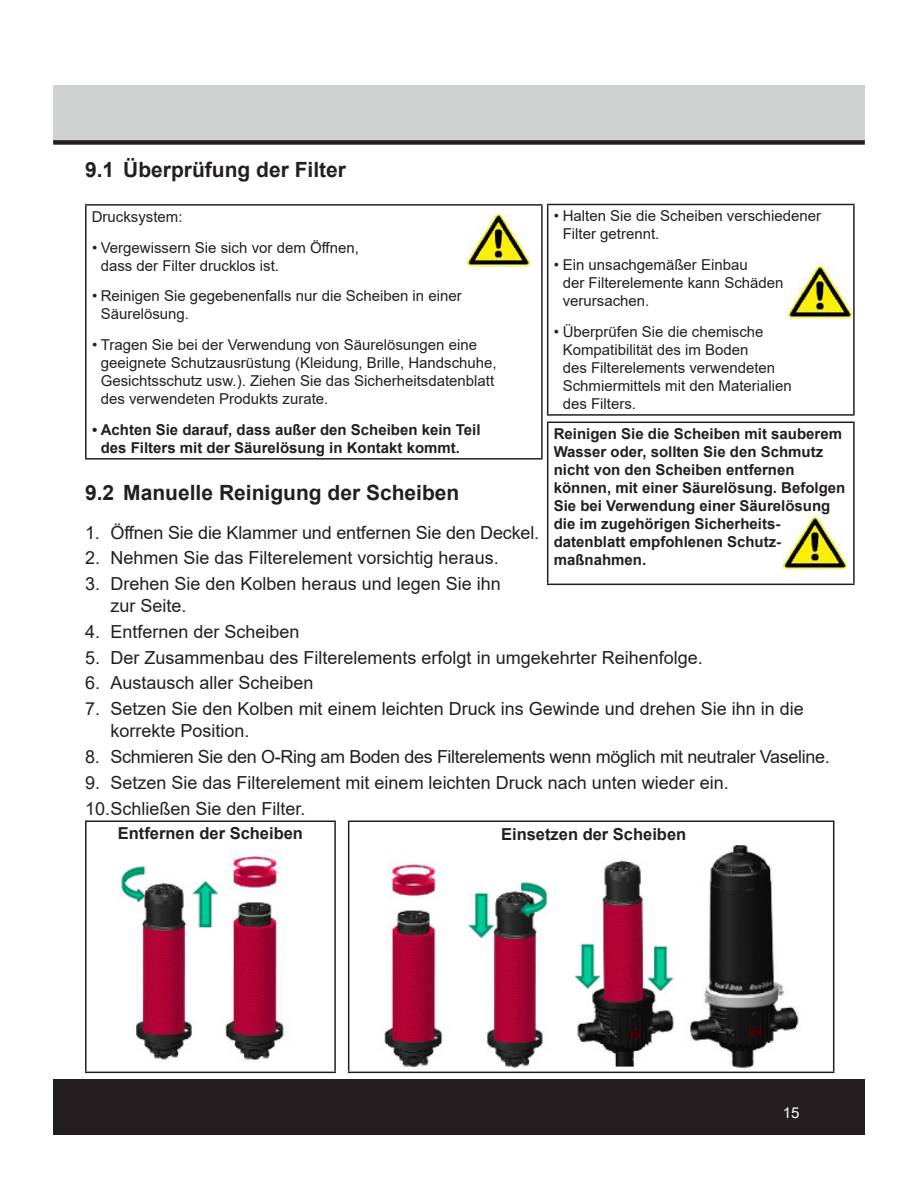
<style>
.page{position:relative;width:918px;height:1188px;background:#fff}
.page>*{position:absolute;margin:0;border:0;box-sizing:border-box;transform-origin:0 0}
.t1{font:700 21px "Arial";color:#231f20}
.t2{font:18px/21.6px "Arial";color:#231f20}
.t3{font:18px "Arial";letter-spacing:-.02em;color:#231f20}
.t4{font:700 16.5px "Arial";color:#231f20}
.t5{font:15px/18px "Arial";color:#231f20}
.Body{font:700 15px/18px "Arial";color:#231f20}
.t6{font:15px "Arial";color:#fff}
</style>
<div class="page">
<div style="left:53px;top:85px;width:812px;height:57px;background:#cfd2d0"></div>
<div style="left:53px;top:140px;width:812px;height:5px;background:#231f20"></div>
<div style="left:53px;top:1080px;width:812px;height:55px;background:#231f20"></div>
<hr style="left:85px;top:204px;width:458px;height:2px;background:#231f20">
<hr style="left:85px;top:206px;width:2px;height:252px;background:#231f20">
<hr style="left:541px;top:206px;width:2px;height:252px;background:#231f20">
<hr style="left:85px;top:458px;width:458px;height:2px;background:#231f20">
<hr style="left:85px;top:821px;width:251px;height:1px;background:#231f20">
<hr style="left:85px;top:822px;width:2px;height:250px;background:#231f20">
<hr style="left:334px;top:822px;width:2px;height:250px;background:#231f20">
<hr style="left:348px;top:821px;width:486px;height:1px;background:#231f20">
<hr style="left:348px;top:822px;width:1px;height:250px;background:#231f20">
<hr style="left:833px;top:822px;width:1px;height:250px;background:#231f20">
<hr style="left:85px;top:1072px;width:251px;height:1px;background:#231f20">
<hr style="left:348px;top:1072px;width:486px;height:1px;background:#231f20">
<img style="left:466px;top:214px;width:64px;height:53px">
<img style="left:384px;top:845px;width:415px;height:224px">
<img style="left:121px;top:855px;width:164px;height:207px">
<hr style="left:547px;top:204px;width:308px;height:1px;background:#231f20">
<hr style="left:547px;top:205px;width:1px;height:209px;background:#231f20">
<hr style="left:853px;top:205px;width:2px;height:209px;background:#231f20">
<hr style="left:547px;top:414px;width:308px;height:2px;background:#231f20">
<img style="left:787px;top:266px;width:64px;height:53px">
<hr style="left:547px;top:422px;width:308px;height:1px;background:#231f20">
<hr style="left:547px;top:423px;width:1px;height:161px;background:#231f20">
<hr style="left:853px;top:423px;width:2px;height:161px;background:#231f20">
<hr style="left:547px;top:584px;width:308px;height:1px;background:#231f20">
<img style="left:783px;top:518px;width:63px;height:52px">
<p class="t1" style="left:85px;top:155px;width:263px">9.1 Überprüfung der Filter</p>
<p class="t5" style="left:92px;top:207px;width:92px">Drucksystem:</p>
<p class="t5" style="left:101px;top:238px;width:260px;text-indent:-9px">• Vergewissern Sie sich vor dem Öffnen, dass der Filter drucklos ist.</p>
<p class="t5" style="left:101px;top:287px;width:363px;text-indent:-9px">• Reinigen Sie gegebenenfalls nur die Scheiben in einer<br>Säurelösung.</p>
<p class="t5" style="left:101px;top:336px;width:398px;text-indent:-9px">• Tragen Sie bei der Verwendung von Säurelösungen eine geeignete Schutzausrüstung (Kleidung, Brille, Handschuhe, Gesichtsschutz usw.). Ziehen Sie das Sicherheitsdatenblatt des verwendeten Produkts zurate.</p>
<p class="Body" style="left:101px;top:421px;width:381px;text-indent:-9px">• Achten Sie darauf, dass außer den Scheiben kein Teil des Filters mit der Säurelösung in Kontakt kommt.</p>
<p class="t1" style="left:85px;top:478px;width:376px">9.2 Manuelle Reinigung der Scheiben</p>
<p class="t2" style="left:85px;top:521px;width:456px">1. Öffnen Sie die Klammer und entfernen Sie den Deckel.</p>
<p class="t2" style="left:85px;top:547px;width:415px">2. Nehmen Sie das Filterelement vorsichtig heraus.</p>
<p class="t2" style="left:111px;top:573px;width:392px;text-indent:-26px">3. Drehen Sie den Kolben heraus und legen Sie ihn zur Seite.</p>
<p class="t2" style="left:85px;top:621px;width:216px">4. Entfernen der Scheiben</p>
<p class="t2" style="left:85px;top:646px;width:619px">5. Der Zusammenbau des Filterelements erfolgt in umgekehrter Reihenfolge.</p>
<p class="t2" style="left:85px;top:672px;width:230px">6. Austausch aller Scheiben</p>
<p class="t2" style="left:111px;top:698px;width:695px;text-indent:-26px">7. Setzen Sie den Kolben mit einem leichten Druck ins Gewinde und drehen Sie ihn in die korrekte Position.</p>
<p class="t3" style="left:85px;top:744px;width:746px">8. Schmieren Sie den O-Ring am Boden des Filterelements wenn möglich mit neutraler Vaseline.</p>
<p class="t2" style="left:85px;top:771px;width:645px">9. Setzen Sie das Filterelement mit einem leichten Druck nach unten wieder ein.</p>
<p class="t2" style="left:85px;top:797px;width:222px">10.Schließen Sie den Filter.</p>
<p class="t4" style="left:118px;top:822px;width:187px">Entfernen der Scheiben</p>
<p class="t4" style="left:501px;top:823px;width:187px">Einsetzen der Scheiben</p>
<p class="t5" style="left:563px;top:207px;width:260px;text-indent:-9px">• Halten Sie die Scheiben verschiedener<br>Filter getrennt.</p>
<p class="t5" style="left:563px;top:256px;width:222px;text-indent:-9px">• Ein unsachgemäßer Einbau<br>der Filterelemente kann Schäden verursachen.</p>
<p class="t5" style="left:563px;top:323px;width:231px;text-indent:-9px">• Überprüfen Sie die chemische<br>Kompatibilität des im Boden<br>des Filterelements verwendeten<br>Schmiermittels mit den Materialien des Filters.</p>
<p class="Body" style="left:554px;top:425px;width:293px">Reinigen Sie die Scheiben mit sauberem Wasser oder, sollten Sie den Schmutz nicht von den Scheiben entfernen können, mit einer Säurelösung. Befolgen Sie bei Verwendung einer Säurelösung die im zugehörigen Sicherheits&shy;datenblatt empfohlenen Schutz&shy;maßnahmen.</p>
<p class="t6" style="left:783px;top:1103px;width:18px">15</p>
</div>
